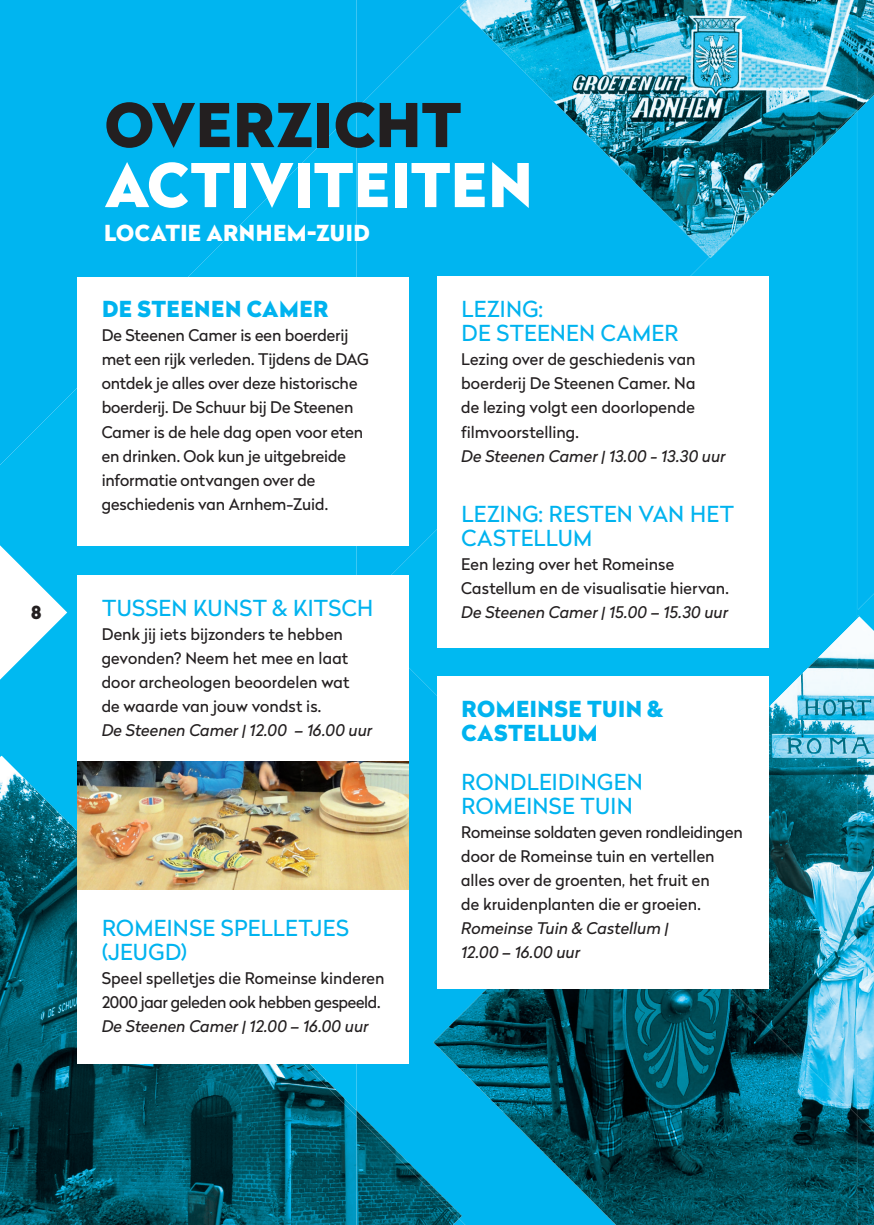
<style>
.page{position:relative;width:874px;height:1225px;background:#fff}
.page>*{position:absolute;margin:0;border:0;box-sizing:border-box;transform-origin:0 0}
.t1{font:900 60px "Radikal";color:#fff}
.t2{font:900 60px "Radikal";letter-spacing:.01em;color:#231f20}
.t3{font:22px/24px "Radikal";letter-spacing:.015em;color:#00b3ef}
.t4{font:900 22px/24px "Radikal";letter-spacing:.025em;color:#00b3ef}
.t5{font:900 22px "Radikal";letter-spacing:.02em;color:#fff}
.t6{font:900 18px "Radikal";color:#231f20}
.t7{font:16px/24px "Radikal";letter-spacing:-.005em;color:#231f20}
.t8{font:italic 16px/24px "Radikal";letter-spacing:.005em;color:#231f20}
</style>
<div class="page">
<div style="left:0;top:258px;width:856px;height:567px;background:#00b9f1"></div>
<div style="left:356px;top:615px;width:259px;height:610px;background:#00b5f0"></div>
<svg style="left:459px;top:1218px;width:6px;height:7px"></svg>
<div style="left:356px;top:109px;width:353px;height:500px;background:#00b5f0"></div>
<div style="left:0;top:0;width:356px;height:465px;background:#00b5f0"></div>
<div style="left:356px;top:0;width:103px;height:109px;background:#00b2ef"></div>
<div style="left:856px;top:110px;width:17px;height:506px;background:#00b5f0"></div>
<div style="left:709px;top:129px;width:147px;height:129px;background:#00b9f1"></div>
<img style="left:857px;top:110px;width:16px;height:1px">
<img style="left:856px;top:0;width:17px;height:110px">
<img style="left:459px;top:0;width:397px;height:129px">
<img style="left:580px;top:128px;width:257px;height:65px">
<img style="left:644px;top:192px;width:129px;height:65px">
<img style="left:0;top:756px;width:71px;height:70px">
<img style="left:356px;top:1110px;width:105px;height:108px">
<img style="left:0;top:1026px;width:356px;height:199px">
<img style="left:0;top:826px;width:77px;height:200px">
<img style="left:0;top:760px;width:66px;height:66px">
<img style="left:356px;top:1116px;width:103px;height:109px">
<img style="left:856px;top:616px;width:17px;height:609px">
<img style="left:732px;top:619px;width:124px;height:425px">
<img style="left:857px;top:616px;width:16px;height:516px">
<img style="left:503px;top:989px;width:212px;height:236px">
<img style="left:433px;top:971px;width:71px;height:142px">
<img style="left:715px;top:974px;width:71px;height:251px">
<img style="left:786px;top:1044px;width:70px;height:181px">
<div style="left:77px;top:575px;width:331px;height:488px;background:#fff"></div>
<div style="left:437px;top:277px;width:330px;height:371px;background:#fff"></div>
<img style="left:77px;top:761px;width:331px;height:128px">
<div style="left:77px;top:277px;width:331px;height:268px;background:#fff"></div>
<div style="left:437px;top:677px;width:330px;height:312px;background:#fff"></div>
<svg style="left:0;top:545px;width:67px;height:134px"></svg>
<p class="t6" style="left:31px;top:599px;width:12px">8</p>
<h1 class="t2" style="left:105px;top:80px;width:358px">OVERZICHT</h1>
<h1 class="t1" style="left:105px;top:140px;width:429px">ACTIVITEITEN</h1>
<h2 class="t5" style="left:104px;top:217px;width:267px">LOCATIE ARNHEM-ZUID</h2>
<h2 class="t4" style="left:102px;top:297px;width:228px">DE STEENEN CAMER</h2>
<p class="t7" style="left:102px;top:323px;width:269px">De Steenen Camer is een boerderij met een rijk verleden. Tijdens de DAG ontdek je alles over deze historische boerderij. De Schuur bij De Steenen Camer is de hele dag open voor eten en drinken. Ook kun je uitgebreide informatie ontvangen over de geschiedenis van Arnhem-Zuid.</p>
<h2 class="t3" style="left:102px;top:595px;width:272px">TUSSEN KUNST &amp; KITSCH</h2>
<p class="t7" style="left:102px;top:621px;width:249px">Denk jij iets bijzonders te hebben gevonden? Neem het mee en laat door archeologen beoordelen wat de waarde van jouw vondst is.</p>
<p class="t8" style="left:102px;top:717px;width:272px">De Steenen Camer | 12.00 – 16.00 uur</p>
<h2 class="t3" style="left:102px;top:915px;width:249px">ROMEINSE SPELLETJES (JEUGD)</h2>
<p class="t7" style="left:102px;top:965px;width:284px">Speel spelletjes die Romeinse kinderen<br>2000 jaar geleden ook hebben gespeeld.</p>
<p class="t8" style="left:102px;top:1013px;width:268px">De Steenen Camer | 12.00 – 16.00 uur</p>
<h2 class="t3" style="left:461px;top:297px;width:218px">LEZING:<br>DE STEENEN CAMER</h2>
<p class="t7" style="left:461px;top:347px;width:236px;text-align:justify">Lezing over de geschiedenis van boerderij De Steenen Camer. Na de lezing volgt een doorlopende filmvoorstelling.</p>
<p class="t8" style="left:461px;top:443px;width:266px">De Steenen Camer | 13.00 - 13.30 uur</p>
<h2 class="t3" style="left:461px;top:501px;width:274px">LEZING: RESTEN VAN HET<br>CASTELLUM</h2>
<p class="t7" style="left:461px;top:551px;width:269px">Een lezing over het Romeinse<br>Castellum en de visualisatie hiervan.</p>
<p class="t8" style="left:461px;top:599px;width:268px">De Steenen Camer | 15.00 – 15.30 uur</p>
<h2 class="t4" style="left:461px;top:697px;width:203px">ROMEINSE TUIN &amp;<br>CASTELLUM</h2>
<h2 class="t3" style="left:461px;top:769px;width:182px">RONDLEIDINGEN<br>ROMEINSE TUIN</h2>
<p class="t7" style="left:461px;top:819px;width:283px">Romeinse soldaten geven rondleidingen door de Romeinse tuin en vertellen alles over de groenten, het fruit en<br>de kruidenplanten die er groeien.</p>
<p class="t8" style="left:461px;top:915px;width:209px">Romeinse Tuin &amp; Castellum |<br>12.00 – 16.00 uur</p>
</div>
